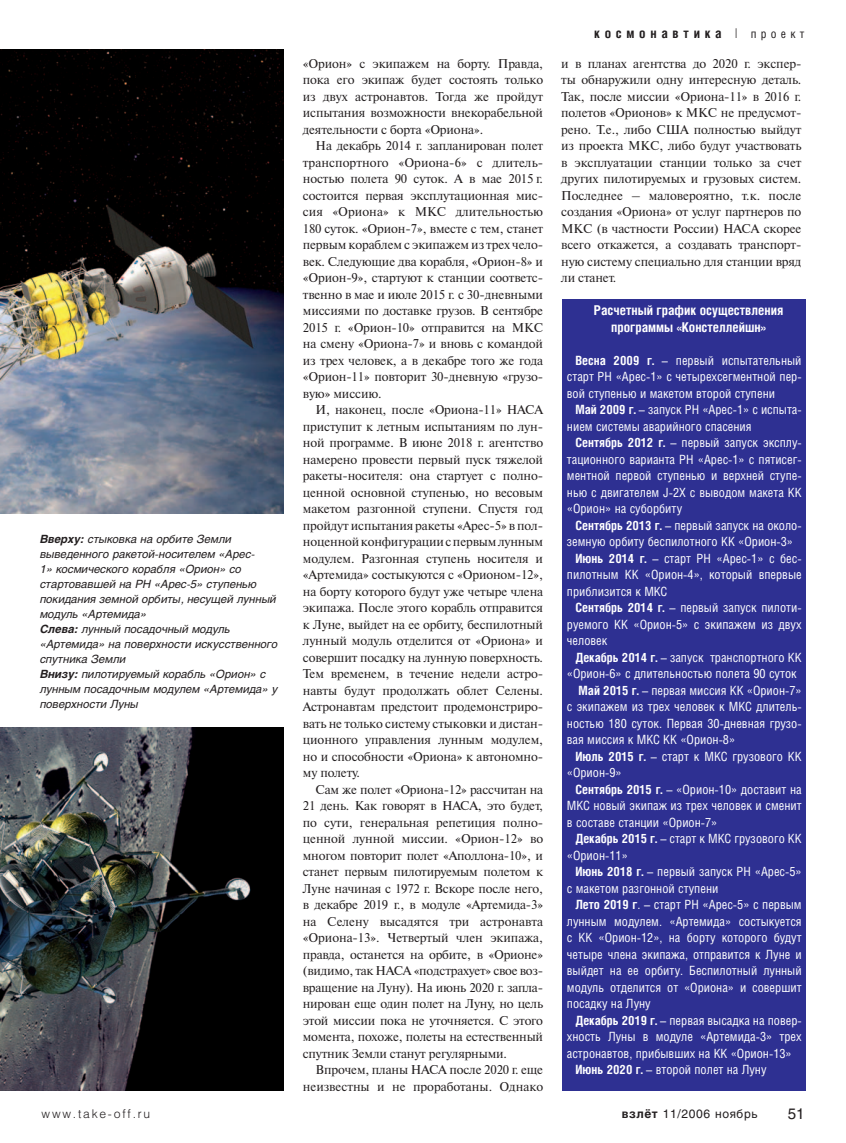
<style>
.page{position:relative;width:846px;height:1143px;background:#fff}
.page>*{position:absolute;margin:0;border:0;box-sizing:border-box;transform-origin:0 0}
.t1{font:15px "Helios";color:#231f20}
.t2{font:700 13.5px/16.5px "Helios Cond";color:#fff;text-align:center}
.t3{font:700 13.5px "Helios Cond";letter-spacing:.35em;color:#231f20}
.t4{font:12.75px/16.5px "Newton C";letter-spacing:-.01em;color:#231f20;text-align:justify}
.t5{font:12.75px/16.5px "Helios Cond";color:#fff;text-align:justify}
.t6{font:12px "Helios";letter-spacing:.05em;color:#231f20}
.t7{font:300 12px "Helios";letter-spacing:.15em;color:#231f20}
.t8{font:italic 11.25px/15px "Helios";color:#231f20}
.s1{font-weight:700}
.s2{font-weight:300}
.s3{font-weight:400;font-size:12px}
</style>
<div class="page">
<img style="left:0;top:50px;width:283px;height:463px">
<img style="left:0;top:727px;width:283px;height:363px">
<div style="left:562px;top:299px;width:243px;height:791px;background:#2e3092"></div>
<p class="t8" style="left:40px;top:533px;width:239px"><span class="s1">Вверху:</span> стыковка на орбите Земли выведенного ракетой-носителем «Арес-<br>1» космического корабля «Орион» со стартовавшей на РН «Арес-5» ступенью покидания земной орбиты, несущей лунный модуль «Артемида»<br><span class="s1">Слева:</span> лунный посадочный модуль «Артемида» на поверхности искусственного спутника Земли<br><span class="s1">Внизу:</span> пилотируемый корабль «Орион» с лунным посадочным модулем «Артемида» у поверхности Луны</p>
<p class="t4" style="left:303px;top:56px;width:242px">«Орион» с экипажем на борту. Правда, пока его экипаж будет состоять только из двух астронавтов. Тогда же пройдут испытания возможности внекорабельной деятельности с борта «Ориона».</p>
<p class="t4" style="left:303px;top:139px;width:242px;text-indent:13px">На декабрь 2014 г. запланирован полет транспортного «Ориона-6» с длитель&shy;ностью полета 90 суток. А в мае 2015 г. состоится первая эксплутационная мис&shy;сия «Ориона» к МКС длительностью 180 суток. «Орион-7», вместе с тем, станет первым кораблем с экипажем из трех чело&shy;век. Следующие два корабля, «Орион-8» и «Орион-9», стартуют к станции соответс&shy;твенно в мае и июле 2015 г. с 30-дневными миссиями по доставке грузов. В сентябре 2015 г. «Орион-10» отправится на МКС на смену «Ориона-7» и вновь с командой из трех человек, а в декабре того же года «Орион-11» повторит 30-дневную «грузо&shy;вую» миссию.</p>
<p class="t4" style="left:303px;top:403px;width:242px;text-indent:13px">И, наконец, после «Ориона-11» НАСА приступит к летным испытаниям по лун&shy;ной программе. В июне 2018 г. агентство намерено провести первый пуск тяжелой ракеты-носителя: она стартует с полно&shy;ценной основной ступенью, но весовым макетом разгонной ступени. Спустя год пройдут испытания ракеты «Арес-5» в пол&shy;ноценной конфигурации с первым лунным модулем. Разгонная ступень носителя и «Артемида» состыкуются с «Орионом-12», на борту которого будут уже четыре члена экипажа. После этого корабль отправится к Луне, выйдет на ее орбиту, беспилотный лунный модуль отделится от «Ориона» и совершит посадку на лунную поверхность.<br>Тем временем, в течение недели астро&shy;навты будут продолжать облет Селены.<br>Астронавтам предстоит продемонстриро&shy;вать не только систему стыковки и дистан&shy;ционного управления лунным модулем, но и способности «Ориона» к автономно&shy;му полету.</p>
<p class="t4" style="left:303px;top:782px;width:242px;text-indent:13px">Сам же полет «Ориона-12» рассчитан на 21 день. Как говорят в НАСА, это будет, по сути, генеральная репетиция полно&shy;ценной лунной миссии. «Орион-12» во многом повторит полет «Аполлона-10», и станет первым пилотируемым полетом к Луне начиная с 1972 г. Вскоре после него, в декабре 2019 г., в модуле «Артемида-3» на Селену высадятся три астронавта «Ориона-13». Четвертый член экипажа, правда, останется на орбите, в «Орионе» (видимо, так НАСА «подстрахует» свое воз&shy;вращение на Луну). На июнь 2020 г. запла&shy;нирован еще один полет на Луну, но цель этой миссии пока не уточняется. С этого момента, похоже, полеты на естественный спутник Земли станут регулярными.</p>
<p class="t4" style="left:303px;top:1063px;width:242px;text-align:right">Впрочем, планы НАСА после 2020 г. еще неизвестны и не проработаны. Однако</p>
<p class="t3" style="left:594px;top:28px;width:212px">космонавтика <span class="s2">|</span> <span class="s3">проект</span></p>
<p class="t4" style="left:561px;top:56px;width:242px">и в планах агентства до 2020 г. экспер&shy;ты обнаружили одну интересную деталь.<br>Так, после миссии «Ориона-11» в 2016 г. полетов «Орионов» к МКС не предусмот&shy;рено. Т.е., либо США полностью выйдут из проекта МКС, либо будут участвовать в эксплуатации станции только за счет других пилотируемых и грузовых систем.<br>Последнее – маловероятно, т.к. после создания «Ориона» от услуг партнеров по МКС (в частности России) НАСА скорее всего откажется, а создавать транспорт&shy;ную систему специально для станции вряд ли станет.</p>
<p class="t2" style="left:593px;top:304px;width:191px">Расчетный график осуществления программы «Констеллейшн»</p>
<p class="t5" style="left:566px;top:353px;width:236px;text-indent:9px"><span class="s1">Весна 2009 г.</span> – первый испытательный старт РН «Арес-1» с четырехсегментной пер&shy;вой ступенью и макетом второй ступени</p>
<p class="t5" style="left:566px;top:403px;width:236px;text-indent:9px"><span class="s1">Май 2009 г.</span> – запуск РН «Арес-1» с испыта&shy;нием системы аварийного спасения</p>
<p class="t5" style="left:566px;top:436px;width:236px;text-indent:9px"><span class="s1">Сентябрь 2012 г.</span> – первый запуск эксплу&shy;тационного варианта РН «Арес-1» с пятисег&shy;ментной первой ступенью и верхней ступе&shy;нью с двигателем J-2X с выводом макета КК «Орион» на суборбиту</p>
<p class="t5" style="left:575px;top:518px;width:228px"><span class="s1">Сентябрь 2013 г.</span> – первый запуск на около-</p>
<p class="t5" style="left:566px;top:535px;width:228px">земную орбиту беспилотного КК «Орион-3»</p>
<p class="t5" style="left:575px;top:551px;width:228px"><span class="s1">Июнь 2014 г.</span> – старт РН «Арес-1» с бес-</p>
<p class="t5" style="left:566px;top:568px;width:236px">пилотным КК «Орион-4», который впервые</p>
<p class="t5" style="left:566px;top:584px;width:102px">приблизится к МКС</p>
<p class="t5" style="left:575px;top:601px;width:228px"><span class="s1">Сентябрь 2014 г.</span> – первый запуск пилоти-</p>
<p class="t5" style="left:566px;top:617px;width:236px">руемого КК «Орион-5» с экипажем из двух</p>
<p class="t5" style="left:566px;top:634px;width:42px">человек</p>
<p class="t5" style="left:575px;top:650px;width:228px"><span class="s1">Декабрь 2014 г.</span> – запуск транспортного КК</p>
<p class="t5" style="left:566px;top:667px;width:231px">«Орион-6» с длительностью полета 90 суток</p>
<p class="t5" style="left:578px;top:683px;width:224px"><span class="s1">Май 2015 г.</span> – первая миссия КК «Орион-7»</p>
<p class="t5" style="left:566px;top:700px;width:236px">с экипажем из трех человек к МКС длитель-</p>
<p class="t5" style="left:566px;top:716px;width:236px">ностью 180 суток. Первая 30-дневная грузо-</p>
<p class="t5" style="left:566px;top:733px;width:170px">вая миссия к МКС КК «Орион-8»</p>
<p class="t5" style="left:575px;top:749px;width:228px"><span class="s1">Июль 2015 г.</span> – старт к МКС грузового КК</p>
<p class="t5" style="left:566px;top:766px;width:56px">«Орион-9»</p>
<p class="t5" style="left:575px;top:782px;width:228px"><span class="s1">Сентябрь 2015 г.</span> – «Орион-10» доставит на</p>
<p class="t5" style="left:566px;top:799px;width:236px">МКС новый экипаж из трех человек и сменит</p>
<p class="t5" style="left:566px;top:815px;width:152px">в составе станции «Орион-7»</p>
<p class="t5" style="left:575px;top:832px;width:228px"><span class="s1">Декабрь 2015 г.</span> – старт к МКС грузового КК</p>
<p class="t5" style="left:566px;top:848px;width:62px">«Орион-11»</p>
<p class="t5" style="left:575px;top:865px;width:228px"><span class="s1">Июнь 2018 г.</span> – первый запуск РН «Арес-5»</p>
<p class="t5" style="left:566px;top:881px;width:153px">с макетом разгонной ступени</p>
<p class="t5" style="left:575px;top:898px;width:228px"><span class="s1">Лето 2019 г</span>. – старт РН «Арес-5» с первым</p>
<p class="t5" style="left:566px;top:914px;width:236px">лунным модулем. «Артемида» состыкуется</p>
<p class="t5" style="left:566px;top:931px;width:236px">с КК «Орион-12», на борту которого будут</p>
<p class="t5" style="left:566px;top:947px;width:236px">четыре члена экипажа, отправится к Луне и</p>
<p class="t5" style="left:566px;top:964px;width:236px">выйдет на ее орбиту. Беспилотный лунный</p>
<p class="t5" style="left:566px;top:980px;width:236px">модуль отделится от «Ориона» и совершит</p>
<p class="t5" style="left:566px;top:997px;width:85px">посадку на Луну</p>
<p class="t5" style="left:575px;top:1013px;width:228px"><span class="s1">Декабрь 2019 г.</span> – первая высадка на повер-</p>
<p class="t5" style="left:566px;top:1030px;width:236px">хность Луны в модуле «Артемида-3» трех</p>
<p class="t5" style="left:566px;top:1046px;width:226px">астронавтов, прибывших на КК «Орион-13»</p>
<p class="t5" style="left:575px;top:1063px;width:192px"><span class="s1">Июнь 2020 г.</span> – второй полет на Луну</p>
<p class="t7" style="left:42px;top:1110px;width:110px">www.take-off.ru</p>
<p class="t6" style="left:621px;top:1109px;width:137px"><span class="s1">взлёт</span> 11/2006 ноябрь</p>
<p class="t1" style="left:787px;top:1108px;width:18px">51</p>
</div>
